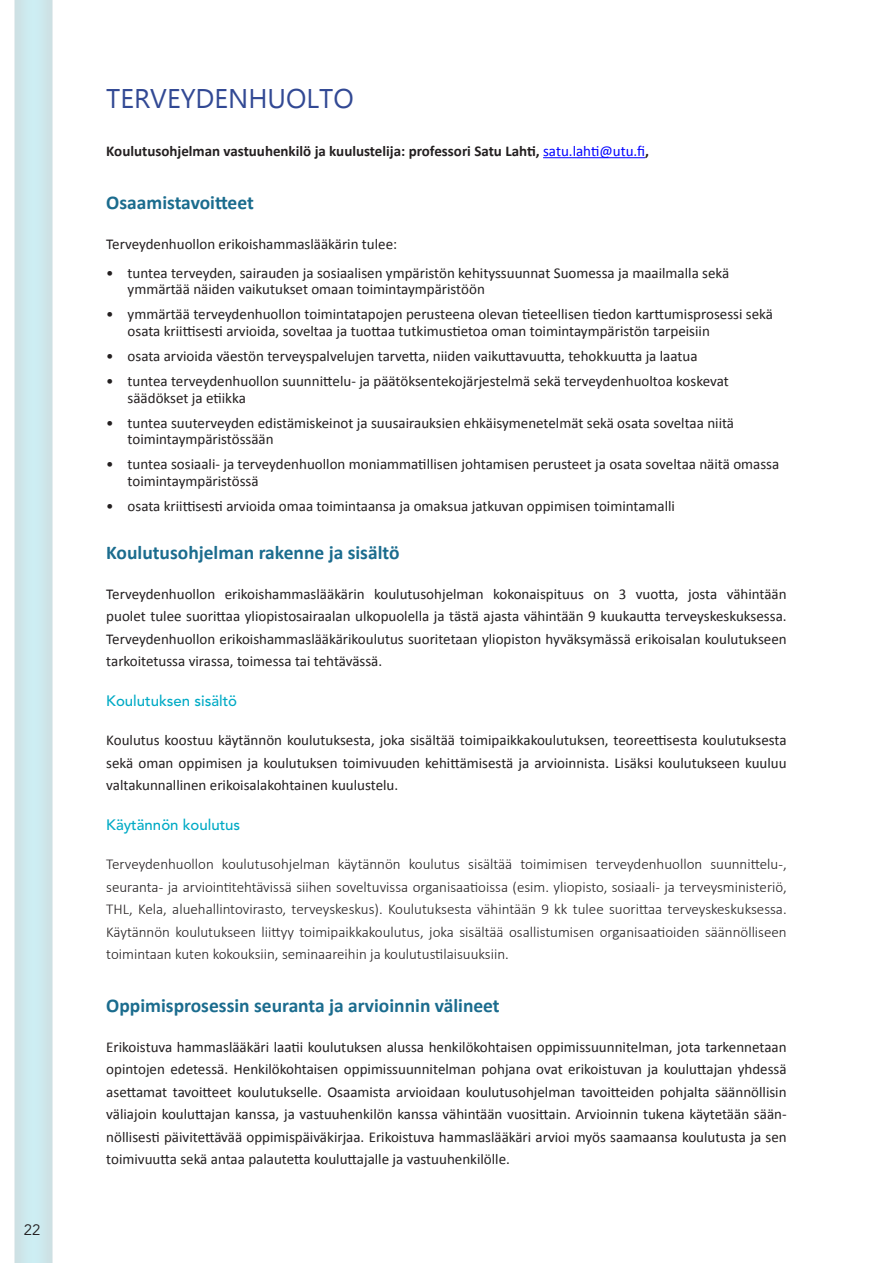
<style>
.page{position:relative;width:893px;height:1263px;background:#fff}
.page>*{position:absolute;margin:0;border:0;box-sizing:border-box;transform-origin:0 0}
.t1{font:27px "Ebrima";color:#324994}
.t2{font:700 19.5px "Calibri";color:#1b6c8e}
.t3{font:15px/22.5px "Calibri";color:#231f20}
.t4{font:300 15px/22.5px "Calibri";color:#231f20;text-align:justify}
.t5{font:700 15px "Calibri";color:#231f20}
.t6{font:500 15px "Avenir LT Std";color:#00aac5}
.t7{font:15px "Avenir LT Std";color:#231f20}
.s1{font-weight:400;color:#00f}
</style>
<div class="page">
<div style="left:13px;top:0;width:40px;height:1263px;background:#cde8ed"></div>
<hr style="left:543px;top:157px;width:102px;height:1px;background:#00f">
<p class="t7" style="left:24px;top:1221px;width:18px">22</p>
<h1 class="t1" style="left:106px;top:79px;width:249px">TERVEYDENHUOLTO</h1>
<p class="t5" style="left:106px;top:141px;width:544px">Koulutusohjelman vastuuhenkilö ja kuulustelija: professori Satu Lahti, <span class="s1">satu.lahti@utu.fi</span>,</p>
<h2 class="t2" style="left:106px;top:190px;width:149px">Osaamistavoitteet</h2>
<p class="t3" style="left:106px;top:233px;width:292px">Terveydenhuollon erikoishammaslääkärin tulee:</p>
<p class="t3" style="left:128px;top:265px;width:603px;line-height:16.5px;text-indent:-21px">• tuntea terveyden, sairauden ja sosiaalisen ympäristön kehityssuunnat Suomessa ja maailmalla sekä ymmärtää näiden vaikutukset omaan toimintaympäristöön</p>
<p class="t3" style="left:128px;top:306px;width:647px;line-height:16.5px;text-indent:-21px">• ymmärtää terveydenhuollon toimintatapojen perusteena olevan tieteellisen tiedon karttumisprosessi sekä osata kriittisesti arvioida, soveltaa ja tuottaa tutkimustietoa oman toimintaympäristön tarpeisiin</p>
<p class="t3" style="left:106px;top:345px;width:593px">• osata arvioida väestön terveyspalvelujen tarvetta, niiden vaikuttavuutta, tehokkuutta ja laatua</p>
<p class="t3" style="left:128px;top:373px;width:603px;line-height:16.5px;text-indent:-21px">• tuntea terveydenhuollon suunnittelu- ja päätöksentekojärjestelmä sekä terveydenhuoltoa koskevat säädökset ja etiikka</p>
<p class="t3" style="left:128px;top:414px;width:608px;line-height:16.5px;text-indent:-21px">• tuntea suuterveyden edistämiskeinot ja suusairauksien ehkäisymenetelmät sekä osata soveltaa niitä toimintaympäristössään</p>
<p class="t3" style="left:128px;top:456px;width:653px;line-height:16.5px;text-indent:-21px">• tuntea sosiaali- ja terveydenhuollon moniammatillisen johtamisen perusteet ja osata soveltaa näitä omassa toimintaympäristössä</p>
<p class="t3" style="left:106px;top:494px;width:570px">• osata kriittisesti arvioida omaa toimintaansa ja omaksua jatkuvan oppimisen toimintamalli</p>
<h2 class="t2" style="left:106px;top:540px;width:295px">Koulutusohjelman rakenne ja sisältö</h2>
<p class="t3" style="left:106px;top:583px;width:682px;text-align:justify">Terveydenhuollon erikoishammaslääkärin koulutusohjelman kokonaispituus on 3 vuotta, josta vähintään puolet tulee suorittaa yliopistosairaalan ulkopuolella ja tästä ajasta vähintään 9 kuukautta terveyskeskuksessa.<br>Terveydenhuollon erikoishammaslääkärikoulutus suoritetaan yliopiston hyväksymässä erikoisalan koulutukseen tarkoitetussa virassa, toimessa tai tehtävässä.</p>
<p class="t6" style="left:106px;top:692px;width:132px">Koulutuksen sisältö</p>
<p class="t3" style="left:106px;top:729px;width:682px;text-align:justify">Koulutus koostuu käytännön koulutuksesta, joka sisältää toimipaikkakoulutuksen, teoreettisesta koulutuksesta sekä oman oppimisen ja koulutuksen toimivuuden kehittämisestä ja arvioinnista. Lisäksi koulutukseen kuuluu valtakunnallinen erikoisalakohtainen kuulustelu.</p>
<p class="t6" style="left:106px;top:816px;width:135px">Käytännön koulutus</p>
<p class="t4" style="left:106px;top:853px;width:682px">Terveydenhuollon koulutusohjelman käytännön koulutus sisältää toimimisen terveydenhuollon suunnittelu-, seuranta- ja arviointitehtävissä siihen soveltuvissa organisaatioissa (esim. yliopisto, sosiaali- ja terveysministeriö, THL, Kela, aluehallintovirasto, terveyskeskus). Koulutuksesta vähintään 9 kk tulee suorittaa terveyskeskuksessa.<br>Käytännön koulutukseen liittyy toimipaikkakoulutus, joka sisältää osallistumisen organisaatioiden säännölliseen toimintaan kuten kokouksiin, seminaareihin ja koulutustilaisuuksiin.</p>
<h2 class="t2" style="left:106px;top:993px;width:395px">Oppimisprosessin seuranta ja arvioinnin välineet</h2>
<p class="t3" style="left:106px;top:1035px;width:682px;text-align:justify">Erikoistuva hammaslääkäri laatii koulutuksen alussa henkilökohtaisen oppimissuunnitelman, jota tarkennetaan opintojen edetessä. Henkilökohtaisen oppimissuunnitelman pohjana ovat erikoistuvan ja kouluttajan yhdessä asettamat tavoitteet koulutukselle. Osaamista arvioidaan koulutusohjelman tavoitteiden pohjalta säännöllisin väliajoin kouluttajan kanssa, ja vastuuhenkilön kanssa vähintään vuosittain. Arvioinnin tukena käytetään sään&shy;nöllisesti päivitettävää oppimispäiväkirjaa. Erikoistuva hammaslääkäri arvioi myös saamaansa koulutusta ja sen toimivuutta sekä antaa palautetta kouluttajalle ja vastuuhenkilölle.</p>
</div>
